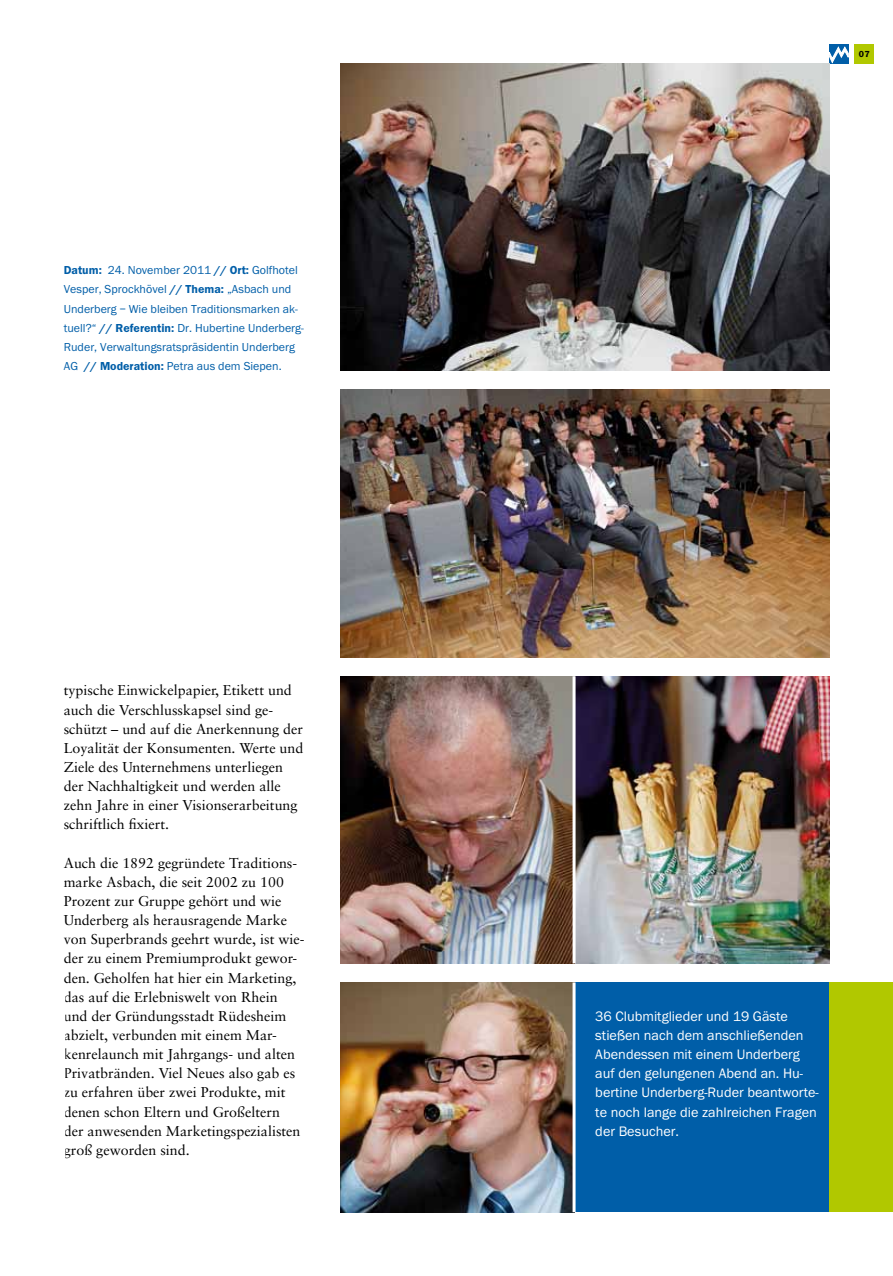
<style>
.page{position:relative;width:893px;height:1276px;background:#fff}
.page>*{position:absolute;margin:0;border:0;box-sizing:border-box;transform-origin:0 0}
.t1{font:14.25px/19.2px "Sabon";color:#000}
.t2{font:14.25px/19.2px "Franklin Gothic EF";color:#fff}
.t3{font:12px/19.2px "Franklin Gothic EF";color:#005ea8}
.t4{font:600 8.85px "Franklin Gothic";color:#000}
.s1{font-weight:600}
</style>
<div class="page">
<div style="left:855px;top:45px;width:19px;height:19px;background:#b1c800"></div>
<svg style="left:829px;top:45px;width:19px;height:19px"></svg>
<svg style="left:829px;top:47px;width:19px;height:16px"></svg>
<div style="left:574px;top:982px;width:255px;height:230px;background:#005ea8"></div>
<div style="left:829px;top:982px;width:64px;height:230px;background:#b1c800"></div>
<img style="left:340px;top:64px;width:489px;height:306px">
<img style="left:340px;top:389px;width:489px;height:268px">
<img style="left:340px;top:676px;width:489px;height:287px">
<img style="left:340px;top:982px;width:233px;height:230px">
<hr style="left:573px;top:982px;width:3px;height:230px;background:#fff">
<hr style="left:573px;top:676px;width:3px;height:287px;background:#fff">
<p class="t3" style="left:64px;top:261px;width:241px"><span class="s1">Datum:</span> 24. November 2011 <span class="s1">// Ort:</span> Golfhotel Vesper, Sprockhövel <span class="s1">// Thema:</span> „Asbach und Underberg – Wie bleiben Traditionsmarken ak&shy;tuell?“ <span class="s1">// Referentin:</span> Dr. Hubertine Underberg-Ruder, Verwaltungsratspräsidentin Underberg AG <span class="s1">// Moderation:</span> Petra aus dem Siepen.</p>
<p class="t1" style="left:64px;top:680px;width:241px">typische Einwickelpapier, Etikett und auch die Verschlusskapsel sind ge&shy;schützt – und auf die Anerkennung der Loyalität der Konsumenten. Werte und Ziele des Unternehmens unterliegen der Nachhaltigkeit und werden alle zehn Jahre in einer Visionserarbeitung schriftlich fixiert.</p>
<p class="t1" style="left:64px;top:853px;width:242px">Auch die 1892 gegründete Traditions&shy;marke Asbach, die seit 2002 zu 100<br>Prozent zur Gruppe gehört und wie Underberg als herausragende Marke von Superbrands geehrt wurde, ist wie&shy;der zu einem Premiumprodukt gewor&shy;den. Geholfen hat hier ein Marketing, das auf die Erlebniswelt von Rhein und der Gründungsstadt Rüdesheim abzielt, verbunden mit einem Mar&shy;kenrelaunch mit Jahrgangs- und alten Privatbränden. Viel Neues also gab es zu erfahren über zwei Produkte, mit denen schon Eltern und Großeltern<br>der anwesenden Marketingspezialisten groß geworden sind.</p>
<p class="t4" style="left:859px;top:49px;width:12px">07</p>
<p class="t2" style="left:595px;top:1006px;width:225px">36 Clubmitglieder und 19 Gäste stießen nach dem anschließenden<br>Abendessen mit einem Underberg auf den gelungenen Abend an. Hu&shy;bertine Underberg-Ruder beantworte&shy;te noch lange die zahlreichen Fragen der Besucher.</p>
</div>
